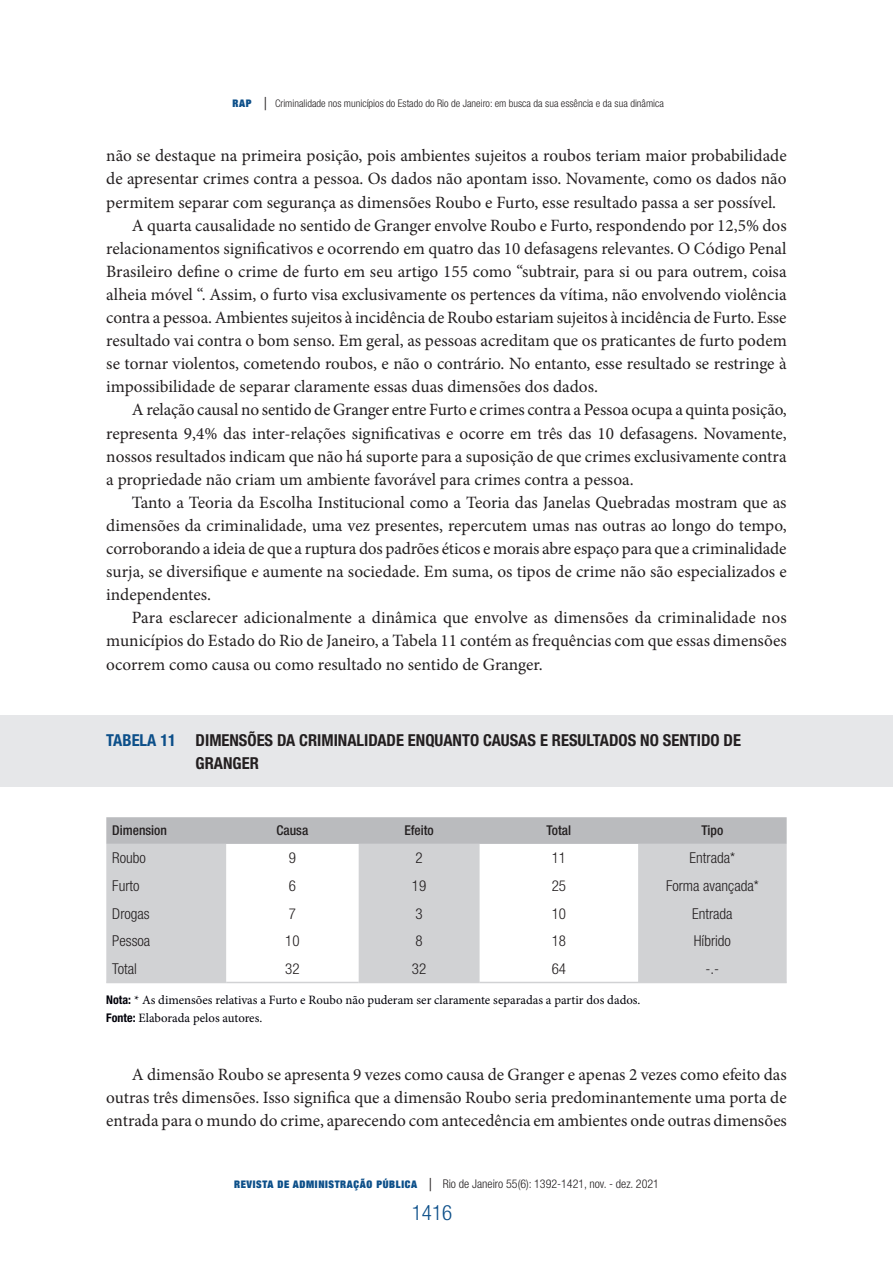
<style>
.page{position:relative;width:893px;height:1263px;background:#fff}
.page>*{position:absolute;margin:0;border:0;box-sizing:border-box;transform-origin:0 0}
.t1{font:300 condensed 21px "Helvetica Neue LT Std";color:#0c4f89}
.t2{font:17.25px/23.1px "Minion Pro";color:#231f20;text-align:justify}
.t3{font:700 condensed 16.5px "Helvetica Neue LT Std";color:#231f20}
.t4{font:700 condensed 16.5px "Helvetica Neue LT Std";color:#0c4f89}
.t5{font:300 condensed 15px "Helvetica Neue LT Std";color:#231f20}
.t6{font:500 condensed 13.5px "Helvetica Neue LT Std";color:#231f20}
.t7{font:12.75px/18px "Minion Pro";color:#000009}
.t8{font:300 condensed 12px "Helvetica Neue LT Std";color:#231f20}
.t9{font:300 condensed 10.5px "Helvetica Neue LT Std";color:#231f20}
.s1{font-family:"Helvetica Neue";font-weight:900;font-stretch:expanded;color:#0c4f89}
.s2{font-size:18px}
.s3{color:#0c4f89}
.s4{font-family:"Helvetica Neue LT Std";font-weight:700;font-stretch:condensed;font-size:12px}
.s5{font-family:"Helvetica Neue";font-weight:900;font-stretch:expanded;font-size:10.5px;color:#0c4f89}
</style>
<div class="page">
<div style="left:0;top:715px;width:892px;height:71px;background:#e6e7e9"></div>
<div style="left:106px;top:817px;width:681px;height:27px;background:#babbbe"></div>
<svg style="left:106px;top:844px;width:681px;height:138px;fill:#d1d2d4"></svg>
<hr style="left:106px;top:982px;width:120px;height:1px;background:#d1d2d4">
<hr style="left:226px;top:982px;width:133px;height:1px;background:#d1d2d4">
<hr style="left:359px;top:982px;width:121px;height:1px;background:#d1d2d4">
<hr style="left:480px;top:982px;width:158px;height:1px;background:#d1d2d4">
<hr style="left:638px;top:982px;width:149px;height:1px;background:#d1d2d4">
<p class="t9" style="left:232px;top:98px;width:433px"><span class="s1">RAP</span> <span class="s2">|</span> Criminalidade nos municípios do Estado do Rio de Janeiro: em busca da sua essência e da sua dinâmica</p>
<p class="t2" style="left:106px;top:144px;width:682px">não se destaque na primeira posição, pois ambientes sujeitos a roubos teriam maior probabilidade</p>
<p class="t2" style="left:106px;top:167px;width:682px">de apresentar crimes contra a pessoa. Os dados não apontam isso. Novamente, como os dados não</p>
<p class="t2" style="left:106px;top:191px;width:671px">permitem separar com segurança as dimensões Roubo e Furto, esse resultado passa a ser possível.</p>
<p class="t2" style="left:132px;top:214px;width:656px">A quarta causalidade no sentido de Granger envolve Roubo e Furto, respondendo por 12,5% dos</p>
<p class="t2" style="left:106px;top:237px;width:682px">relacionamentos significativos e ocorrendo em quatro das 10 defasagens relevantes. O Código Penal</p>
<p class="t2" style="left:106px;top:260px;width:682px">Brasileiro define o crime de furto em seu artigo 155 como “subtrair, para si ou para outrem, coisa</p>
<p class="t2" style="left:106px;top:283px;width:682px">alheia móvel “. Assim, o furto visa exclusivamente os pertences da vítima, não envolvendo violência</p>
<p class="t2" style="left:106px;top:306px;width:682px">contra a pessoa. Ambientes sujeitos à incidência de Roubo estariam sujeitos à incidência de Furto. Esse</p>
<p class="t2" style="left:106px;top:329px;width:682px">resultado vai contra o bom senso. Em geral, as pessoas acreditam que os praticantes de furto podem</p>
<p class="t2" style="left:106px;top:352px;width:682px">se tornar violentos, cometendo roubos, e não o contrário. No entanto, esse resultado se restringe à</p>
<p class="t2" style="left:106px;top:375px;width:493px">impossibilidade de separar claramente essas duas dimensões dos dados.</p>
<p class="t2" style="left:132px;top:398px;width:656px">A relação causal no sentido de Granger entre Furto e crimes contra a Pessoa ocupa a quinta posição,</p>
<p class="t2" style="left:106px;top:422px;width:682px">representa 9,4% das inter-relações significativas e ocorre em três das 10 defasagens. Novamente,</p>
<p class="t2" style="left:106px;top:445px;width:682px">nossos resultados indicam que não há suporte para a suposição de que crimes exclusivamente contra</p>
<p class="t2" style="left:106px;top:468px;width:529px">a propriedade não criam um ambiente favorável para crimes contra a pessoa.</p>
<p class="t2" style="left:132px;top:491px;width:656px">Tanto a Teoria da Escolha Institucional como a Teoria das Janelas Quebradas mostram que as</p>
<p class="t2" style="left:106px;top:514px;width:682px">dimensões da criminalidade, uma vez presentes, repercutem umas nas outras ao longo do tempo,</p>
<p class="t2" style="left:106px;top:537px;width:682px">corroborando a ideia de que a ruptura dos padrões éticos e morais abre espaço para que a criminalidade</p>
<p class="t2" style="left:106px;top:560px;width:682px">surja, se diversifique e aumente na sociedade. Em suma, os tipos de crime não são especializados e</p>
<p class="t2" style="left:106px;top:583px;width:106px">independentes.</p>
<p class="t2" style="left:132px;top:606px;width:656px">Para esclarecer adicionalmente a dinâmica que envolve as dimensões da criminalidade nos</p>
<p class="t2" style="left:106px;top:629px;width:682px">municípios do Estado do Rio de Janeiro, a Tabela 11 contém as frequências com que essas dimensões</p>
<p class="t2" style="left:106px;top:653px;width:438px">ocorrem como causa ou como resultado no sentido de Granger.</p>
<p class="t4" style="left:106px;top:730px;width:35px">TABELA</p>
<p class="t3" style="left:160px;top:730px;width:54px"><span class="s3">11</span> DIMENS</p>
<p class="t3" style="left:248px;top:730px;width:61px">ÕESDACRIMINALIDADE</p>
<p class="t3" style="left:408px;top:730px;width:10px">ENQUANTO</p>
<p class="t3" style="left:483px;top:730px;width:10px">CAUSAS</p>
<p class="t3" style="left:540px;top:730px;width:22px">E RESULTADOS</p>
<p class="t3" style="left:640px;top:730px;width:32px">NO SENTIDO</p>
<p class="t3" style="left:724px;top:730px;width:10px">DE</p>
<p class="t3" style="left:196px;top:753px;width:19px">GRANGER</p>
<p class="t6" style="left:112px;top:822px;width:56px">Dimension</p>
<p class="t6" style="left:277px;top:822px;width:33px">Causa</p>
<p class="t6" style="left:404px;top:822px;width:31px">Efeito</p>
<p class="t6" style="left:547px;top:822px;width:26px">Total</p>
<p class="t6" style="left:701px;top:822px;width:23px">Tipo</p>
<p class="t5" style="left:112px;top:849px;width:35px">Roubo</p>
<p class="t5" style="left:289px;top:849px;width:9px">9</p>
<p class="t5" style="left:416px;top:849px;width:9px">2</p>
<p class="t5" style="left:552px;top:849px;width:16px">11</p>
<p class="t5" style="left:690px;top:849px;width:47px">Entrada*</p>
<p class="t5" style="left:112px;top:877px;width:29px">Furto</p>
<p class="t5" style="left:289px;top:877px;width:9px">6</p>
<p class="t5" style="left:412px;top:877px;width:16px">19</p>
<p class="t5" style="left:552px;top:877px;width:16px">25</p>
<p class="t5" style="left:666px;top:877px;width:94px">Forma avançada*</p>
<p class="t5" style="left:112px;top:905px;width:39px">Drogas</p>
<p class="t5" style="left:289px;top:905px;width:9px">7</p>
<p class="t5" style="left:416px;top:905px;width:9px">3</p>
<p class="t5" style="left:552px;top:905px;width:16px">10</p>
<p class="t5" style="left:692px;top:905px;width:42px">Entrada</p>
<p class="t5" style="left:112px;top:932px;width:40px">Pessoa</p>
<p class="t5" style="left:285px;top:932px;width:16px">10</p>
<p class="t5" style="left:416px;top:932px;width:9px">8</p>
<p class="t5" style="left:552px;top:932px;width:16px">18</p>
<p class="t5" style="left:694px;top:932px;width:39px">Híbrido</p>
<p class="t5" style="left:112px;top:960px;width:26px">Total</p>
<p class="t5" style="left:285px;top:960px;width:16px">32</p>
<p class="t5" style="left:412px;top:960px;width:16px">32</p>
<p class="t5" style="left:552px;top:960px;width:16px">64</p>
<p class="t5" style="left:706px;top:960px;width:15px">-.-</p>
<p class="t7" style="left:106px;top:991px;width:536px"><span class="s4">NOTA:</span> * As dimensões relativas a Furto e Roubo não puderam ser claramente separadas a partir dos dados.<br><span class="s4">FONTE:</span> Elaborada pelos autores.</p>
<p class="t2" style="left:106px;top:1063px;width:682px;text-indent:26px">A dimensão Roubo se apresenta 9 vezes como causa de Granger e apenas 2 vezes como efeito das outras três dimensões. Isso significa que a dimensão Roubo seria predominantemente uma porta de entrada para o mundo do crime, aparecendo com antecedência em ambientes onde outras dimensões</p>
<p class="t8" style="left:234px;top:1176px;width:426px"><span class="s5">REVISTA DE ADMINISTRAÇÃO PÚBLICA</span> <span class="s2">|</span> Rio de Janeiro 55(6): 1392-1421, nov. - dez. 2021</p>
<p class="t1" style="left:412px;top:1200px;width:42px">1416</p>
</div>
